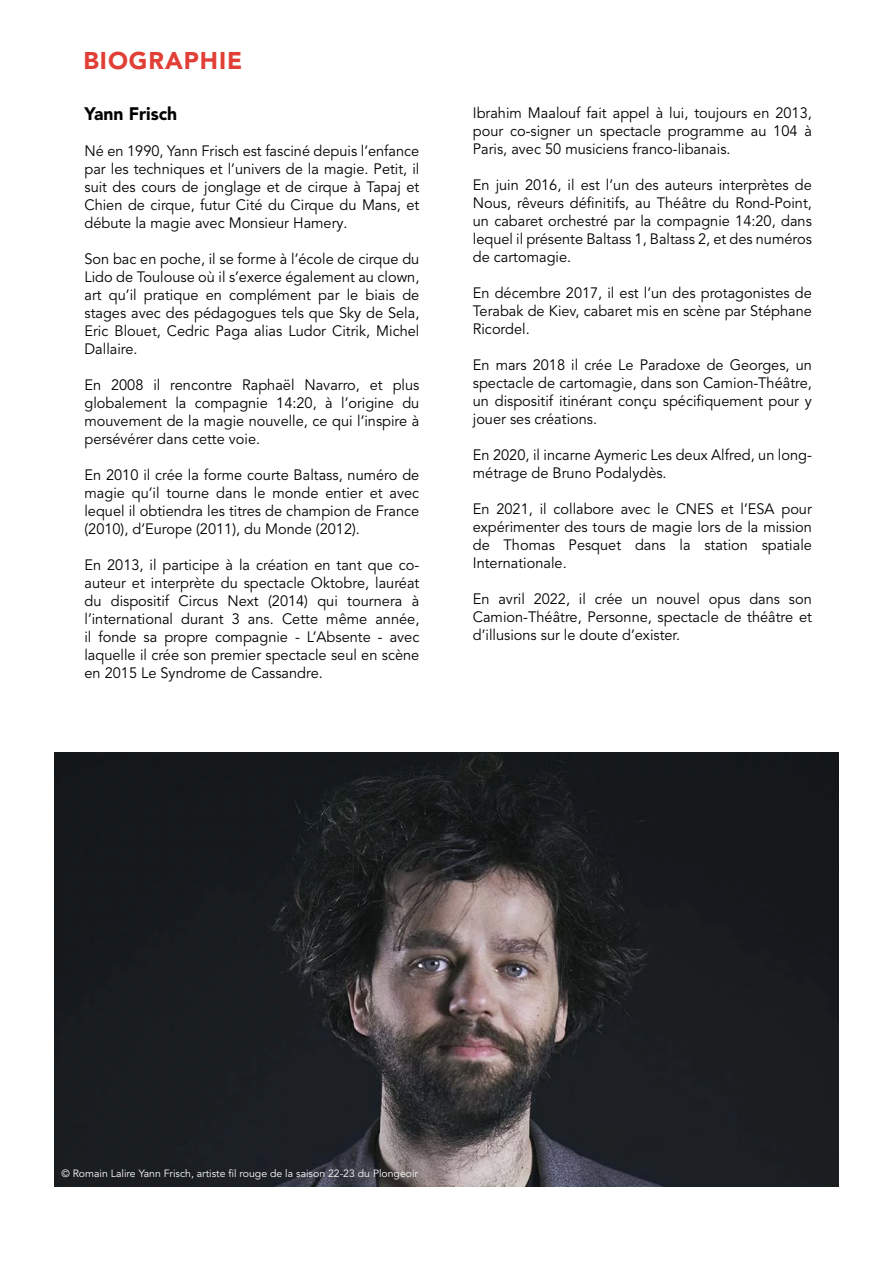
<style>
.page{position:relative;width:893px;height:1263px;background:#fff}
.page>*{position:absolute;margin:0;border:0;box-sizing:border-box;transform-origin:0 0}
.t1{font:900 24px "Avenir LT Pro";letter-spacing:.04em;color:#e13f35}
.t2{font:900 18px "Avenir LT Pro";color:#000001}
.t3{font:15px/18px "Avenir LT Pro";color:#000001;text-align:justify}
.t4{font:10.5px "Avenir LT Pro";color:#fff}
</style>
<div class="page">
<img style="left:54px;top:753px;width:785px;height:433px">
<p class="t1" style="left:83px;top:46px;width:160px">BIOGRAPHIE</p>
<p class="t2" style="left:84px;top:103px;width:94px">Yann Frisch</p>
<p class="t3" style="left:84px;top:142px;width:336px">Né en 1990, Yann Frisch est fasciné depuis l’enfance par les techniques et l’univers de la magie. Petit, il suit des cours de jonglage et de cirque à Tapaj et Chien de cirque, futur Cité du Cirque du Mans, et débute la magie avec Monsieur Hamery.</p>
<p class="t3" style="left:84px;top:250px;width:336px">Son bac en poche, il se forme à l’école de cirque du Lido de Toulouse où il s’exerce également au clown, art qu’il pratique en complément par le biais de stages avec des pédagogues tels que Sky de Sela, Eric Blouet, Cedric Paga alias Ludor Citrik, Michel Dallaire.</p>
<p class="t3" style="left:84px;top:376px;width:336px">En 2008 il rencontre Raphaël Navarro, et plus globalement la compagnie 14:20, à l’origine du mouvement de la magie nouvelle, ce qui l’inspire à persévérer dans cette voie.</p>
<p class="t3" style="left:84px;top:466px;width:336px">En 2010 il crée la forme courte Baltass, numéro de magie qu’il tourne dans le monde entier et avec lequel il obtiendra les titres de champion de France (2010), d’Europe (2011), du Monde (2012).</p>
<p class="t3" style="left:84px;top:556px;width:336px">En 2013, il participe à la création en tant que co&shy;auteur et interprète du spectacle Oktobre, lauréat du dispositif Circus Next (2014) qui tournera à l’international durant 3 ans. Cette même année, il fonde sa propre compagnie - L’Absente - avec laquelle il crée son premier spectacle seul en scène en 2015 Le Syndrome de Cassandre.</p>
<p class="t3" style="left:473px;top:104px;width:341px">Ibrahim Maalouf fait appel à lui, toujours en 2013, pour co-signer un spectacle programme au 104 à Paris, avec 50 musiciens franco-libanais.</p>
<p class="t3" style="left:473px;top:176px;width:341px">En juin 2016, il est l’un des auteurs interprètes de Nous, rêveurs définitifs, au Théâtre du Rond-Point, un cabaret orchestré par la compagnie 14:20, dans lequel il présente Baltass 1, Baltass 2, et des numéros de cartomagie.</p>
<p class="t3" style="left:473px;top:284px;width:341px">En décembre 2017, il est l’un des protagonistes de Terabak de Kiev, cabaret mis en scène par Stéphane Ricordel.</p>
<p class="t3" style="left:473px;top:356px;width:341px">En mars 2018 il crée Le Paradoxe de Georges, un spectacle de cartomagie, dans son Camion-Théâtre, un dispositif itinérant conçu spécifiquement pour y jouer ses créations.</p>
<p class="t3" style="left:473px;top:446px;width:341px">En 2020, il incarne Aymeric Les deux Alfred, un long&shy;métrage de Bruno Podalydès.</p>
<p class="t3" style="left:473px;top:500px;width:341px">En 2021, il collabore avec le CNES et l’ESA pour expérimenter des tours de magie lors de la mission de Thomas Pesquet dans la station spatiale Internationale.</p>
<p class="t3" style="left:473px;top:590px;width:341px">En avril 2022, il crée un nouvel opus dans son Camion-Théâtre, Personne, spectacle de théâtre et d’illusions sur le doute d’exister.</p>
<p class="t4" style="left:61px;top:1167px;width:358px">© Romain Lalire Yann Frisch, artiste fil rouge de la saison 22-23 du Plongeoir</p>
</div>
